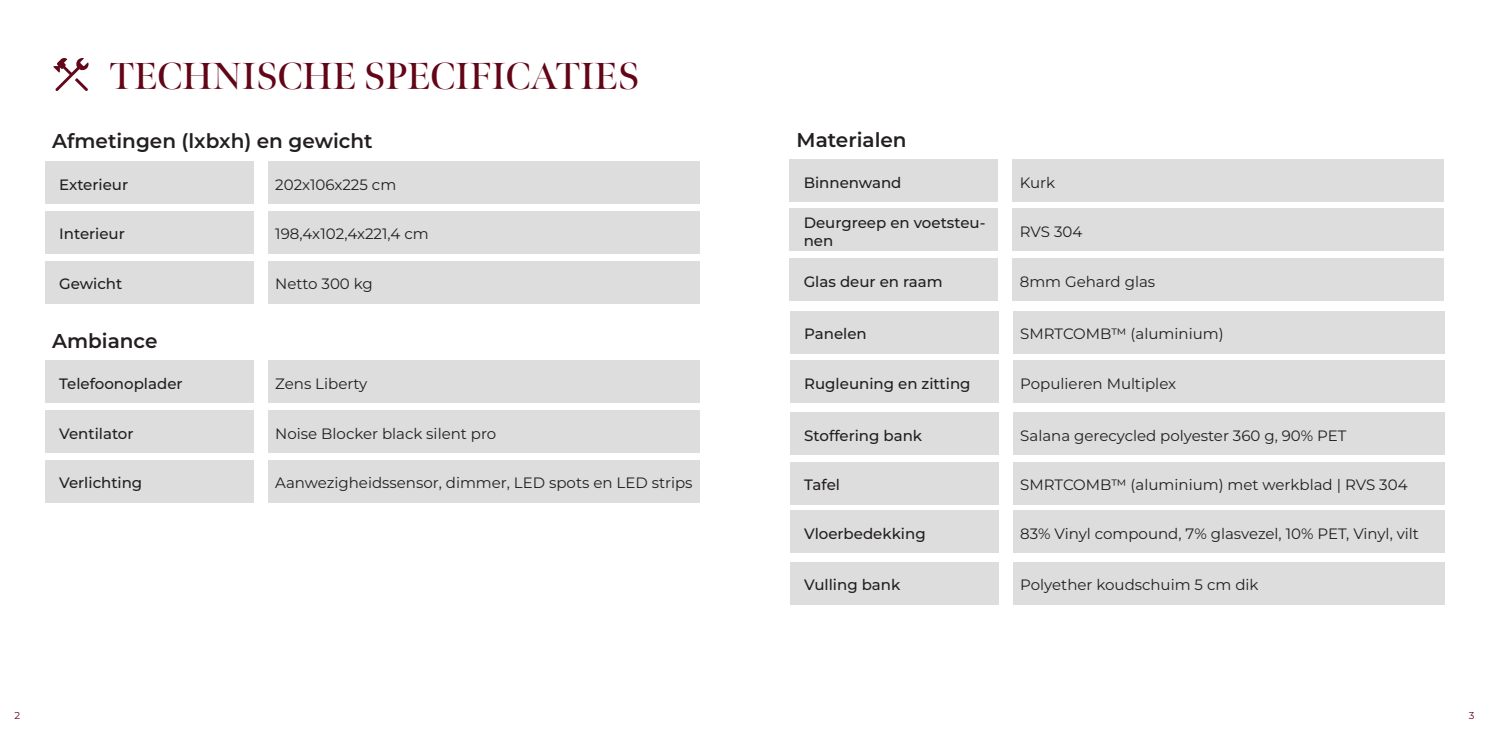
<style>
.page{position:relative;width:1489px;height:745px;background:#fff}
.page>*{position:absolute;margin:0;border:0;box-sizing:border-box;transform-origin:0 0}
.t1{font:600 37.5px "Meno Banner";color:#620517}
.t2{font:600 20px "Montserrat";color:#231f20}
.t3{font:15px "Montserrat";color:#231f20}
.t4{font:500 15px/18px "Montserrat";color:#231f20}
.t5{font:10px "Montserrat";color:#620517}
</style>
<div class="page">
<svg style="left:53px;top:58px;width:36px;height:33px"></svg>
<div style="left:789px;top:258px;width:208px;height:43px;background:#ddddde"></div>
<div style="left:790px;top:360px;width:208px;height:43px;background:#ddddde"></div>
<div style="left:790px;top:461px;width:208px;height:43px;background:#ddddde"></div>
<div style="left:789px;top:208px;width:208px;height:43px;background:#ddddde"></div>
<div style="left:789px;top:159px;width:208px;height:42px;background:#ddddde"></div>
<div style="left:1012px;top:258px;width:431px;height:43px;background:#ddddde"></div>
<div style="left:1013px;top:360px;width:431px;height:43px;background:#ddddde"></div>
<div style="left:1012px;top:208px;width:431px;height:43px;background:#ddddde"></div>
<div style="left:1012px;top:159px;width:431px;height:42px;background:#ddddde"></div>
<div style="left:1013px;top:461px;width:431px;height:43px;background:#ddddde"></div>
<div style="left:790px;top:561px;width:208px;height:43px;background:#ddddde"></div>
<div style="left:790px;top:509px;width:208px;height:43px;background:#ddddde"></div>
<div style="left:790px;top:412px;width:208px;height:42px;background:#ddddde"></div>
<div style="left:1013px;top:561px;width:431px;height:43px;background:#ddddde"></div>
<div style="left:1013px;top:509px;width:431px;height:43px;background:#ddddde"></div>
<div style="left:1013px;top:412px;width:431px;height:42px;background:#ddddde"></div>
<div style="left:790px;top:310px;width:208px;height:43px;background:#ddddde"></div>
<div style="left:1013px;top:310px;width:431px;height:43px;background:#ddddde"></div>
<div style="left:45px;top:260px;width:208px;height:43px;background:#ddddde"></div>
<div style="left:45px;top:210px;width:208px;height:43px;background:#ddddde"></div>
<div style="left:45px;top:161px;width:208px;height:42px;background:#ddddde"></div>
<div style="left:268px;top:260px;width:431px;height:43px;background:#ddddde"></div>
<div style="left:268px;top:210px;width:431px;height:43px;background:#ddddde"></div>
<div style="left:268px;top:161px;width:431px;height:42px;background:#ddddde"></div>
<div style="left:45px;top:410px;width:208px;height:42px;background:#ddddde"></div>
<div style="left:45px;top:360px;width:208px;height:43px;background:#ddddde"></div>
<div style="left:268px;top:410px;width:431px;height:42px;background:#ddddde"></div>
<div style="left:268px;top:360px;width:431px;height:43px;background:#ddddde"></div>
<div style="left:45px;top:459px;width:208px;height:43px;background:#ddddde"></div>
<div style="left:268px;top:459px;width:431px;height:43px;background:#ddddde"></div>
<p class="t1" style="left:110px;top:52px;width:531px">TECHNISCHE SPECIFICATIES</p>
<p class="t2" style="left:52px;top:127px;width:322px">Afmetingen (lxbxh) en gewicht</p>
<p class="t2" style="left:796px;top:126px;width:111px">Materialen</p>
<p class="t4" style="left:59px;top:176px;width:70px">Exterieur</p>
<p class="t3" style="left:275px;top:174px;width:122px">202x106x225 cm</p>
<p class="t4" style="left:803px;top:174px;width:99px">Binnenwand</p>
<p class="t3" style="left:1019px;top:172px;width:37px">Kurk</p>
<p class="t4" style="left:59px;top:226px;width:67px">Interieur</p>
<p class="t3" style="left:275px;top:224px;width:155px">198,4x102,4x221,4 cm</p>
<p class="t4" style="left:803px;top:215px;width:183px">Deurgreep en voetsteu&shy;nen</p>
<p class="t3" style="left:1019px;top:222px;width:64px">RVS 304</p>
<p class="t4" style="left:59px;top:276px;width:65px">Gewicht</p>
<p class="t3" style="left:275px;top:274px;width:99px">Netto 300 kg</p>
<p class="t4" style="left:803px;top:274px;width:140px">Glas deur en raam</p>
<p class="t3" style="left:1019px;top:272px;width:137px">8mm Gehard glas</p>
<p class="t2" style="left:52px;top:326px;width:107px">Ambiance</p>
<p class="t4" style="left:804px;top:326px;width:64px">Panelen</p>
<p class="t3" style="left:1020px;top:324px;width:205px">SMRTCOMB™ (aluminium)</p>
<p class="t4" style="left:59px;top:375px;width:125px">Telefoonoplader</p>
<p class="t3" style="left:275px;top:373px;width:94px">Zens Liberty</p>
<p class="t4" style="left:804px;top:375px;width:168px">Rugleuning en zitting</p>
<p class="t3" style="left:1020px;top:373px;width:157px">Populieren Multiplex</p>
<p class="t4" style="left:59px;top:425px;width:76px">Ventilator</p>
<p class="t3" style="left:275px;top:423px;width:222px">Noise Blocker black silent pro</p>
<p class="t4" style="left:804px;top:427px;width:119px">Stoffering bank</p>
<p class="t3" style="left:1020px;top:425px;width:328px">Salana gerecycled polyester 360 g, 90% PET</p>
<p class="t4" style="left:59px;top:474px;width:85px">Verlichting</p>
<p class="t3" style="left:275px;top:472px;width:419px">Aanwezigheidssensor, dimmer, LED spots en LED strips</p>
<p class="t4" style="left:804px;top:476px;width:37px">Tafel</p>
<p class="t3" style="left:1020px;top:475px;width:389px">SMRTCOMB™ (aluminium) met werkblad | RVS 304</p>
<p class="t4" style="left:804px;top:525px;width:123px">Vloerbedekking</p>
<p class="t3" style="left:1020px;top:523px;width:400px">83% Vinyl compound, 7% glasvezel, 10% PET, Vinyl, vilt</p>
<p class="t4" style="left:804px;top:576px;width:98px">Vulling bank</p>
<p class="t3" style="left:1020px;top:574px;width:240px">Polyether koudschuim 5 cm dik</p>
<p class="t5" style="left:15px;top:708px;width:7px">2</p>
<p class="t5" style="left:1468px;top:708px;width:7px">3</p>
</div>
